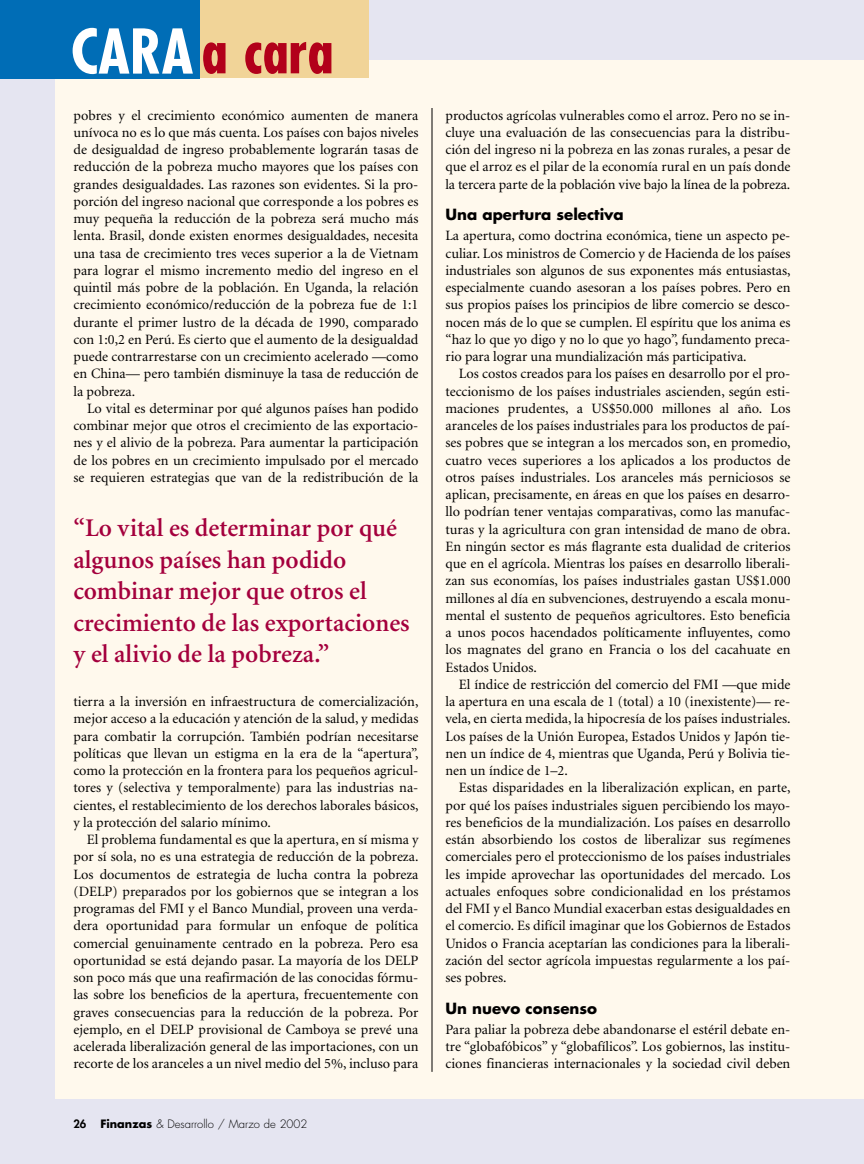
<style>
.page{position:relative;width:864px;height:1164px;background:#fff}
.page>*{position:absolute;margin:0;border:0;box-sizing:border-box;transform-origin:0 0}
.t1{font:700 condensed 60px "Futura";color:#b2001a}
.t2{font:600 25.5px/31.5px "Minion";color:#a4003d}
.t3{font:700 15px "Futura";color:#000}
.t4{font:14.25px/17.2px "Minion";color:#000;text-align:justify}
.t5{font:300 11.25px "Futura";color:#000}
.s1{color:#fff}
.s2{font-weight:800}
.s3{font-weight:700}
</style>
<div class="page">
<div style="left:0;top:0;width:864px;height:1163px;background:#e5e5f1"></div>
<div style="left:55px;top:61px;width:809px;height:1038px;background:#fff9ed"></div>
<div style="left:197px;top:0;width:172px;height:78px;background:#f1d498"></div>
<div style="left:0;top:0;width:200px;height:79px;background:#006db6"></div>
<hr style="left:432px;top:108px;width:1px;height:964px;background:#000">
<h1 class="t1" style="left:71px;top:25px;width:264px"><span class="s1">CARA</span> a cara</h1>
<p class="t4" style="left:73px;top:108px;width:347px">pobres y el crecimiento económico aumenten de manera unívoca no es lo que más cuenta. Los países con bajos niveles de desigualdad de ingreso probablemente lograrán tasas de reducción de la pobreza mucho mayores que los países con grandes desigualdades. Las razones son evidentes. Si la pro&shy;porción del ingreso nacional que corresponde a los pobres es muy pequeña la reducción de la pobreza será mucho más lenta. Brasil, donde existen enormes desigualdades, necesita una tasa de crecimiento tres veces superior a la de Vietnam para lograr el mismo incremento medio del ingreso en el quintil más pobre de la población. En Uganda, la relación crecimiento económico/reducción de la pobreza fue de 1:1 durante el primer lustro de la década de 1990, comparado con 1:0,2 en Perú. Es cierto que el aumento de la desigualdad puede contrarrestarse con un crecimiento acelerado —como en China— pero también disminuye la tasa de reducción de la pobreza.</p>
<p class="t4" style="left:74px;top:401px;width:347px;text-indent:14px">Lo vital es determinar por qué algunos países han podido combinar mejor que otros el crecimiento de las exportacio&shy;nes y el alivio de la pobreza. Para aumentar la participación de los pobres en un crecimiento impulsado por el mercado se requieren estrategias que van de la redistribución de la</p>
<h2 class="t2" style="left:74px;top:515px;width:338px">“Lo vital es determinar por qué algunos países han podido combinar mejor que otros el crecimiento de las exportaciones y el alivio de la pobreza.”</h2>
<p class="t4" style="left:73px;top:694px;width:347px">tierra a la inversión en infraestructura de comercialización, mejor acceso a la educación y atención de la salud, y medidas para combatir la corrupción. También podrían necesitarse políticas que llevan un estigma en la era de la “apertura”, como la protección en la frontera para los pequeños agricul&shy;tores y (selectiva y temporalmente) para las industrias na&shy;cientes, el restablecimiento de los derechos laborales básicos, y la protección del salario mínimo.</p>
<p class="t4" style="left:73px;top:832px;width:347px;text-indent:13px">El problema fundamental es que la apertura, en sí misma y por sí sola, no es una estrategia de reducción de la pobreza.<br>Los documentos de estrategia de lucha contra la pobreza (DELP) preparados por los gobiernos que se integran a los programas del FMI y el Banco Mundial, proveen una verda&shy;dera oportunidad para formular un enfoque de política comercial genuinamente centrado en la pobreza. Pero esa oportunidad se está dejando pasar. La mayoría de los DELP son poco más que una reafirmación de las conocidas fórmu&shy;las sobre los beneficios de la apertura, frecuentemente con graves consecuencias para la reducción de la pobreza. Por ejemplo, en el DELP provisional de Camboya se prevé una acelerada liberalización general de las importaciones, con un recorte de los aranceles a un nivel medio del 5%, incluso para</p>
<p class="t5" style="left:74px;top:1119px;width:236px"><span class="s2">26</span> <span class="s3">Finanzas</span> &amp; Desarrollo / Marzo de 2002</p>
<p class="t4" style="left:446px;top:108px;width:347px">productos agrícolas vulnerables como el arroz. Pero no se in&shy;cluye una evaluación de las consecuencias para la distribu&shy;ción del ingreso ni la pobreza en las zonas rurales, a pesar de que el arroz es el pilar de la economía rural en un país donde la tercera parte de la población vive bajo la línea de la pobreza.</p>
<p class="t3" style="left:446px;top:208px;width:180px">Una apertura selectiva</p>
<p class="t4" style="left:445px;top:228px;width:347px">La apertura, como doctrina económica, tiene un aspecto pe&shy;culiar. Los ministros de Comercio y de Hacienda de los países industriales son algunos de sus exponentes más entusiastas, especialmente cuando asesoran a los países pobres. Pero en sus propios países los principios de libre comercio se desco&shy;nocen más de lo que se cumplen. El espíritu que los anima es “haz lo que yo digo y no lo que yo hago”, fundamento preca&shy;rio para lograr una mundialización más participativa.</p>
<p class="t4" style="left:445px;top:366px;width:347px;text-indent:14px">Los costos creados para los países en desarrollo por el pro&shy;teccionismo de los países industriales ascienden, según esti&shy;maciones prudentes, a US$50.000 millones al año. Los aranceles de los países industriales para los productos de paí&shy;ses pobres que se integran a los mercados son, en promedio, cuatro veces superiores a los aplicados a los productos de otros países industriales. Los aranceles más perniciosos se aplican, precisamente, en áreas en que los países en desarro&shy;llo podrían tener ventajas comparativas, como las manufac&shy;turas y la agricultura con gran intensidad de mano de obra.<br>En ningún sector es más flagrante esta dualidad de criterios que en el agrícola. Mientras los países en desarrollo liberali&shy;zan sus economías, los países industriales gastan US$1.000 millones al día en subvenciones, destruyendo a escala monu&shy;mental el sustento de pequeños agricultores. Esto beneficia a unos pocos hacendados políticamente influyentes, como los magnates del grano en Francia o los del cacahuate en Estados Unidos.</p>
<p class="t4" style="left:445px;top:677px;width:347px;text-indent:14px">El índice de restricción del comercio del FMI —que mide la apertura en una escala de 1 (total) a 10 (inexistente)— re&shy;vela, en cierta medida, la hipocresía de los países industriales.<br>Los países de la Unión Europea, Estados Unidos y Japón tie&shy;nen un índice de 4, mientras que Uganda, Perú y Bolivia tie&shy;nen un índice de 1–2.</p>
<p class="t4" style="left:445px;top:780px;width:347px;text-indent:14px">Estas disparidades en la liberalización explican, en parte, por qué los países industriales siguen percibiendo los mayo&shy;res beneficios de la mundialización. Los países en desarrollo están absorbiendo los costos de liberalizar sus regímenes comerciales pero el proteccionismo de los países industriales les impide aprovechar las oportunidades del mercado. Los actuales enfoques sobre condicionalidad en los préstamos del FMI y el Banco Mundial exacerban estas desigualdades en el comercio. Es difícil imaginar que los Gobiernos de Estados Unidos o Francia aceptarían las condiciones para la liberali&shy;zación del sector agrícola impuestas regularmente a los paí&shy;ses pobres.</p>
<p class="t3" style="left:446px;top:1001px;width:153px">Un nuevo consenso</p>
<p class="t4" style="left:446px;top:1022px;width:347px">Para paliar la pobreza debe abandonarse el estéril debate en&shy;tre “globafóbicos” y “globafílicos”. Los gobiernos, las institu&shy;ciones financieras internacionales y la sociedad civil deben</p>
</div>
